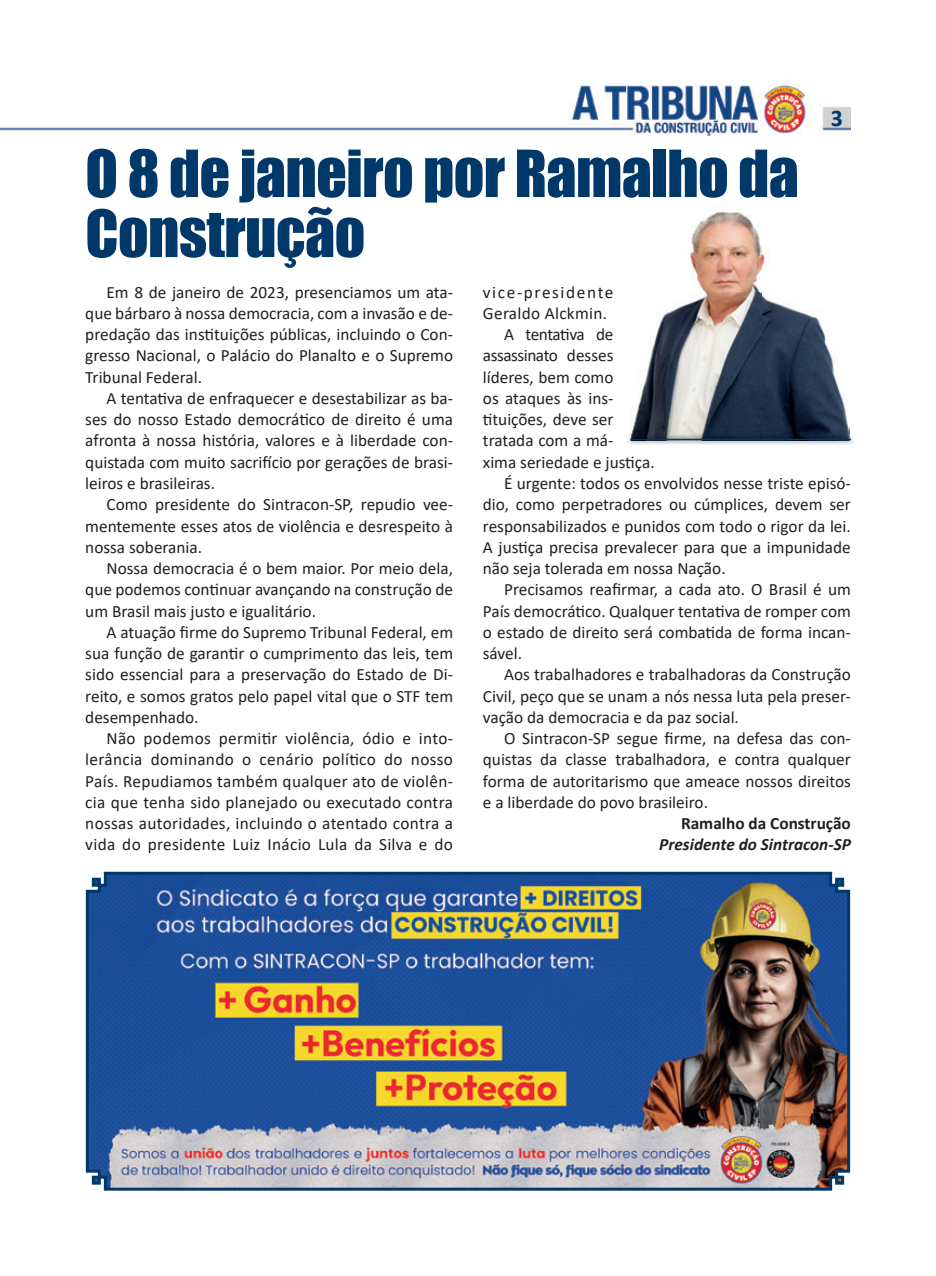
<style>
.page{position:relative;width:936px;height:1276px;background:#fff}
.page>*{position:absolute;margin:0;border:0;box-sizing:border-box;transform-origin:0 0}
.t1{font:60px/60px "Impact";letter-spacing:-.01em;color:#00386a}
.t2{font:700 24px "Calibri";color:#00386a}
.t3{font:17.25px/21.3px "Calibri";color:#231f20;text-align:justify}
.t4{font:italic 700 17.25px "Calibri";color:#231f20}
.t5{font:700 17.25px "Calibri";color:#231f20}
.t6{font:17.25px "Calibri";letter-spacing:-.025em;color:#231f20}
.t7{font:17.25px "Calibri";letter-spacing:.095em;color:#231f20}
.t8{font:17.25px "Calibri";letter-spacing:.02em;color:#231f20}
.t9{font:17.25px "Calibri";letter-spacing:-.035em;color:#231f20}
</style>
<div class="page">
<img style="left:0;top:85px;width:850px;height:50px">
<img style="left:85px;top:871px;width:766px;height:320px">
<img style="left:631px;top:212px;width:130px;height:222px">
<img style="left:761px;top:245px;width:88px;height:189px">
<img style="left:628px;top:434px;width:226px;height:10px">
<img style="left:630px;top:434px;width:219px;height:5px">
<hr style="left:630px;top:439px;width:220px;height:1px;background:#00386a">
<h2 class="t2" style="left:830px;top:101px;width:14px">3</h2>
<h1 class="t1" style="left:85px;top:142px;width:715px">O 8 de janeiro por Ramalho da<br>Construção</h1>
<p class="t3" style="left:85px;top:281px;width:369px;text-indent:21px">Em 8 de janeiro de 2023, presenciamos um ata&shy;que bárbaro à nossa democracia, com a invasão e de&shy;predação das instituições públicas, incluindo o Con&shy;gresso Nacional, o Palácio do Planalto e o Supremo Tribunal Federal.</p>
<p class="t3" style="left:85px;top:387px;width:369px;text-indent:21px">A tentativa de enfraquecer e desestabilizar as ba&shy;ses do nosso Estado democrático de direito é uma afronta à nossa história, valores e à liberdade con&shy;quistada com muito sacrifício por gerações de brasi&shy;leiros e brasileiras.</p>
<p class="t3" style="left:85px;top:493px;width:369px;text-indent:21px">Como presidente do Sintracon-SP, repudio vee&shy;mentemente esses atos de violência e desrespeito à nossa soberania.</p>
<p class="t3" style="left:85px;top:557px;width:369px;text-indent:21px">Nossa democracia é o bem maior. Por meio dela, que podemos continuar avançando na construção de um Brasil mais justo e igualitário.</p>
<p class="t3" style="left:85px;top:621px;width:369px;text-indent:21px">A atuação firme do Supremo Tribunal Federal, em sua função de garantir o cumprimento das leis, tem sido essencial para a preservação do Estado de Di&shy;reito, e somos gratos pelo papel vital que o STF tem desempenhado.</p>
<p class="t3" style="left:85px;top:727px;width:369px;text-indent:21px">Não podemos permitir violência, ódio e into&shy;lerância dominando o cenário político do nosso País. Repudiamos também qualquer ato de violên&shy;cia que tenha sido planejado ou executado contra nossas autoridades, incluindo o atentado contra a vida do presidente Luiz Inácio Lula da Silva e do</p>
<p class="t7" style="left:483px;top:280px;width:132px">vice-presidente</p>
<p class="t8" style="left:483px;top:301px;width:126px">Geraldo Alckmin.</p>
<p class="t9" style="left:504px;top:322px;width:111px">A tentativa de</p>
<p class="t6" style="left:483px;top:344px;width:132px">assassinato desses</p>
<p class="t3" style="left:483px;top:366px;width:132px">líderes, bem como</p>
<p class="t3" style="left:483px;top:387px;width:132px">os ataques às ins-</p>
<p class="t3" style="left:483px;top:408px;width:132px">tituições, deve ser</p>
<p class="t3" style="left:483px;top:429px;width:132px">tratada com a má-</p>
<p class="t3" style="left:483px;top:451px;width:173px">xima seriedade e justiça.</p>
<p class="t3" style="left:504px;top:472px;width:348px">É urgente: todos os envolvidos nesse triste episó-</p>
<p class="t3" style="left:483px;top:493px;width:369px">dio, como perpetradores ou cúmplices, devem ser</p>
<p class="t3" style="left:483px;top:515px;width:369px">responsabilizados e punidos com todo o rigor da lei.</p>
<p class="t3" style="left:483px;top:536px;width:369px">A justiça precisa prevalecer para que a impunidade</p>
<p class="t3" style="left:483px;top:557px;width:244px">não seja tolerada em nossa Nação.</p>
<p class="t3" style="left:504px;top:578px;width:348px">Precisamos reafirmar, a cada ato. O Brasil é um</p>
<p class="t3" style="left:483px;top:600px;width:369px">País democrático. Qualquer tentativa de romper com</p>
<p class="t3" style="left:483px;top:621px;width:369px">o estado de direito será combatida de forma incan-</p>
<p class="t3" style="left:483px;top:642px;width:41px">sável.</p>
<p class="t3" style="left:504px;top:663px;width:348px">Aos trabalhadores e trabalhadoras da Construção</p>
<p class="t3" style="left:483px;top:685px;width:369px">Civil, peço que se unam a nós nessa luta pela preser-</p>
<p class="t3" style="left:483px;top:706px;width:257px">vação da democracia e da paz social.</p>
<p class="t3" style="left:504px;top:727px;width:348px">O Sintracon-SP segue firme, na defesa das con-</p>
<p class="t3" style="left:483px;top:748px;width:369px">quistas da classe trabalhadora, e contra qualquer</p>
<p class="t3" style="left:483px;top:770px;width:369px">forma de autoritarismo que ameace nossos direitos</p>
<p class="t3" style="left:483px;top:791px;width:226px">e a liberdade do povo brasileiro.</p>
<p class="t5" style="left:681px;top:811px;width:171px">Ramalho da Construção</p>
<p class="t4" style="left:659px;top:832px;width:193px">Presidente do Sintracon-SP</p>
</div>
